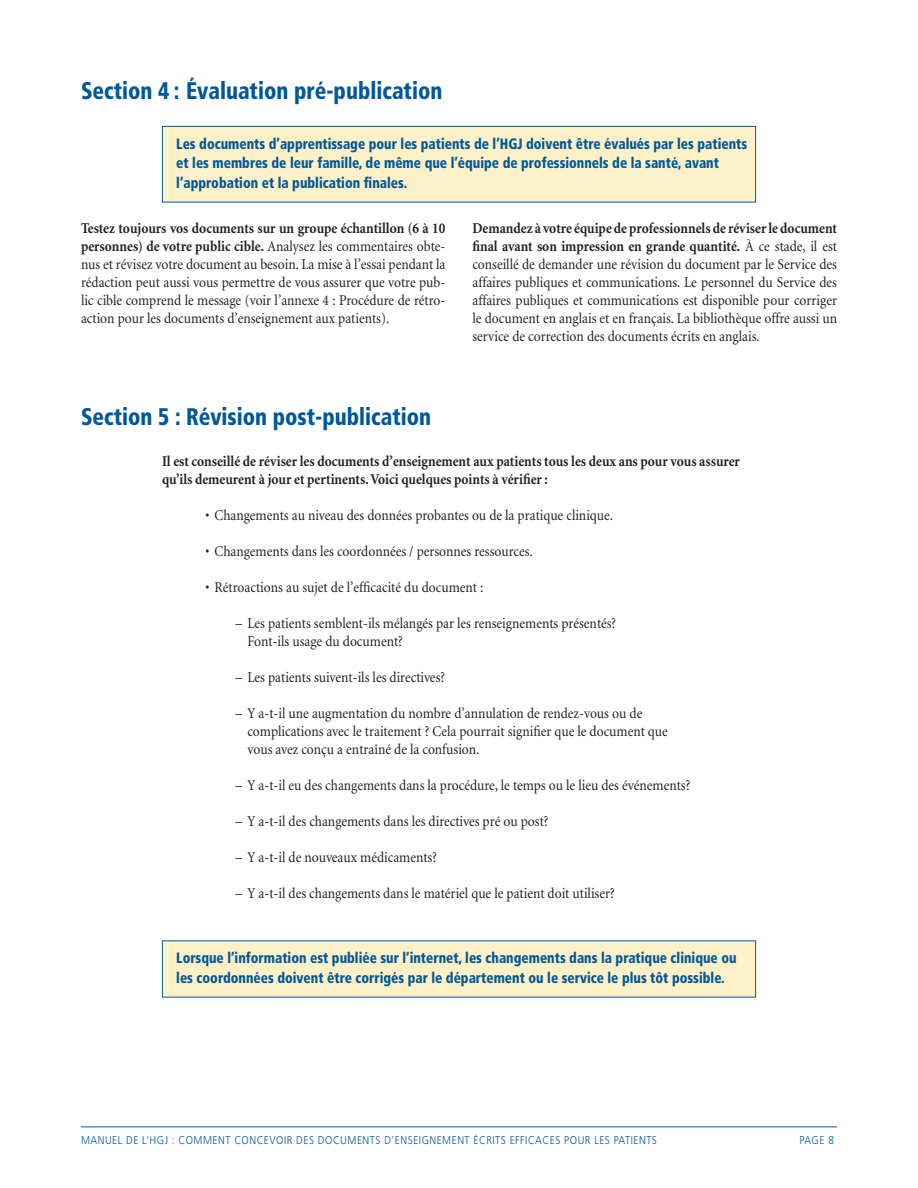
<style>
.page{position:relative;width:918px;height:1188px;background:#fff}
.page>*{position:absolute;margin:0;border:0;box-sizing:border-box;transform-origin:0 0}
.t1{font:900 condensed 24px "Frutiger";color:#005899;scale:.9 1}
.t2{font:15px/18px "Minion";color:#231f20;text-align:justify;scale:.9 1}
.t3{font:900 condensed 15px/19.5px "Frutiger";color:#005899;scale:.9 1}
.t4{font:700 15px/18px "Minion";color:#231f20;scale:.9 1}
.t5{font:300 11.25px "Frutiger";letter-spacing:.05em;color:#005899;scale:.9 1}
.s1{font-weight:700}
</style>
<div class="page">
<hr style="left:81px;top:1126px;width:756px;height:1px;background:#005899">
<div style="left:162px;top:126px;width:594px;height:76px;background:#fff1c7"></div>
<div style="left:162px;top:126px;width:594px;height:76px;border:1px solid #005899"></div>
<div style="left:162px;top:941px;width:594px;height:56px;background:#fff1c7"></div>
<h1 class="t1" style="left:81px;top:81px;width:403px">Section 4 : Évaluation pré-publication</h1>
<p class="t3" style="left:176px;top:135px;width:636px">Les documents d’apprentissage pour les patients de l’HGJ doivent être évalués par les patients et les membres de leur famille, de même que l’équipe de professionnels de la santé, avant l’approbation et la publication finales.</p>
<p class="t2" style="left:472px;top:221px;width:407px"><span class="s1">Demandez à votre équipe de professionnels de réviser le document final avant son impression en grande quantité.</span> À ce stade, il est conseillé de demander une révision du document par le Service des affaires publiques et communications. Le personnel du Service des affaires publiques et communications est disponible pour corriger le document en anglais et en français. La bibliothèque offre aussi un service de correction des documents écrits en anglais.</p>
<p class="t2" style="left:81px;top:221px;width:407px"><span class="s1">Testez toujours vos documents sur un groupe échantillon (6 à 10 personnes) de votre public cible.</span> Analysez les commentaires obte&shy;nus et révisez votre document au besoin. La mise à l’essai pendant la rédaction peut aussi vous permettre de vous assurer que votre pub&shy;lic cible comprend le message (voir l’annexe 4 : Procédure de rétro&shy;action pour les documents d’enseignement aux patients).</p>
<h1 class="t1" style="left:81px;top:406px;width:391px">Section 5 : Révision post-publication</h1>
<p class="t4" style="left:162px;top:453px;width:644px">Il est conseillé de réviser les documents d’enseignement aux patients tous les deux ans pour vous assurer qu’ils demeurent à jour et pertinents. Voici quelques points à vérifier :</p>
<p class="t2" style="left:206px;top:507px;width:454px">• Changements au niveau des données probantes ou de la pratique clinique.</p>
<p class="t2" style="left:206px;top:543px;width:365px">• Changements dans les coordonnées / personnes ressources.</p>
<p class="t2" style="left:206px;top:579px;width:310px">• Rétroactions au sujet de l’efficacité du document :</p>
<p class="t2" style="left:248px;top:615px;width:411px;text-indent:-12px">– Les patients semblent-ils mélangés par les renseignements présentés?<br>Font-ils usage du document?</p>
<p class="t2" style="left:236px;top:669px;width:234px">– Les patients suivent-ils les directives?</p>
<p class="t2" style="left:248px;top:705px;width:469px;text-align:left;text-indent:-12px">– Y a-t-il une augmentation du nombre d’annulation de rendez-vous ou de complications avec le traitement ? Cela pourrait signifier que le document que vous avez conçu a entraîné de la confusion.</p>
<p class="t2" style="left:236px;top:777px;width:507px">– Y a-t-il eu des changements dans la procédure, le temps ou le lieu des événements?</p>
<p class="t2" style="left:236px;top:813px;width:349px">– Y a-t-il des changements dans les directives pré ou post?</p>
<p class="t2" style="left:236px;top:849px;width:225px">– Y a-t-il de nouveaux médicaments?</p>
<p class="t2" style="left:236px;top:885px;width:423px">– Y a-t-il des changements dans le matériel que le patient doit utiliser?</p>
<p class="t3" style="left:176px;top:950px;width:624px">Lorsque l’information est publiée sur l’internet, les changements dans la pratique clinique ou les coordonnées doivent être corrigés par le département ou le service le plus tôt possible.</p>
<p class="t5" style="left:81px;top:1135px;width:642px">MANUEL DE L’HGJ : COMMENT CONCEVOIR DES DOCUMENTS D’ENSEIGNEMENT ÉCRITS EFFICACES POUR LES PATIENTS</p>
<p class="t5" style="left:800px;top:1135px;width:40px">PAGE 8</p>
</div>
